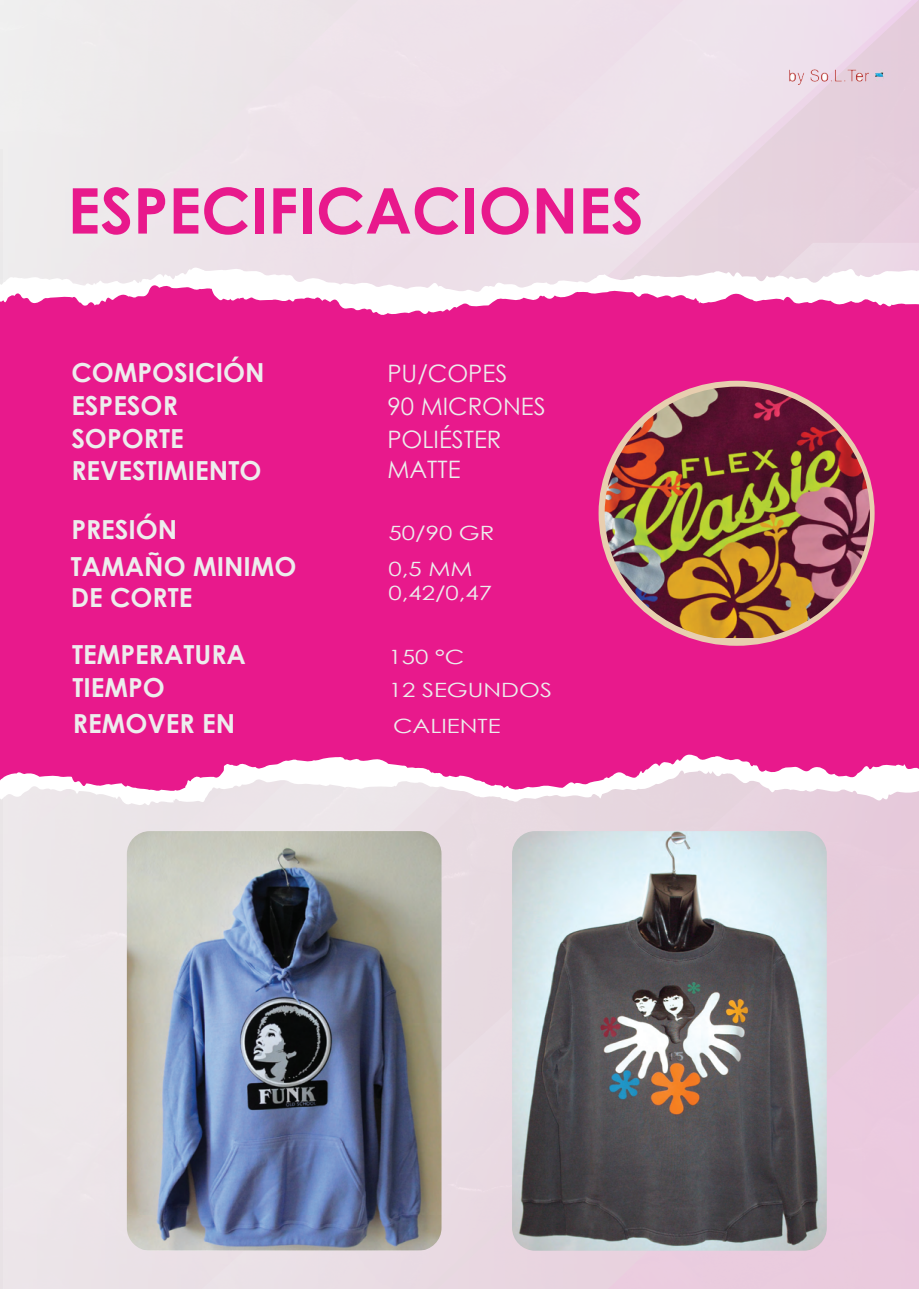
<style>
.page{position:relative;width:919px;height:1289px;background:#fff}
.page>*{position:absolute;margin:0;border:0;box-sizing:border-box;transform-origin:0 0}
.t1{font:700 63px "Century Gothic";color:#e8198c}
.t2{font:700 26.25px/32.1px "Century Gothic";color:#ededed}
.t3{font:24px/32.8px "Century Gothic";color:#ededed}
.t4{font:19.65px/32.8px "Century Gothic";color:#ededed;scale:1.22 1}
</style>
<div class="page">
<svg style="left:0;top:265px;width:918px;height:543px;fill:#ede2e9"></svg>
<svg style="left:0;top:283px;width:918px;height:509px;fill:#e8198c"></svg>
<img style="left:604px;top:386px;width:265px;height:252px">
<img style="left:127px;top:831px;width:314px;height:419px">
<img style="left:512px;top:831px;width:314px;height:419px">
<img style="left:356px;top:63px;width:537px;height:31px">
<h1 class="t1" style="left:68px;top:163px;width:577px">ESPECIFICACIONES</h1>
<p class="t2" style="left:71px;top:355px;width:195px">COMPOSICIÓN</p>
<p class="t3" style="left:387px;top:357px;width:160px">PU/COPES<br>90 MICRONES<br>POLIÉSTER</p>
<p class="t3" style="left:387px;top:453px;width:75px">MATTE</p>
<p class="t2" style="left:71px;top:388px;width:191px">ESPESOR<br>SOPORTE<br>REVESTIMIENTO</p>
<p class="t2" style="left:71px;top:512px;width:107px">PRESIÓN</p>
<p class="t4" style="left:388px;top:516px;width:88px">50/90 GR</p>
<p class="t2" style="left:71px;top:549px;width:227px;line-height:31.5px">TAMAÑO MINIMO<br>DE CORTE</p>
<p class="t2" style="left:72px;top:637px;width:175px;line-height:32.8px">TEMPERATURA<br>TIEMPO</p>
<p class="t2" style="left:73px;top:706px;width:164px">REMOVER EN</p>
<p class="t4" style="left:388px;top:557px;width:86px;line-height:23.5px">0,5 MM<br>0,42/0,47</p>
<p class="t4" style="left:388px;top:640px;width:135px">150 °C<br>12 SEGUNDOS</p>
<p class="t4" style="left:393px;top:709px;width:90px">CALIENTE</p>
</div>
